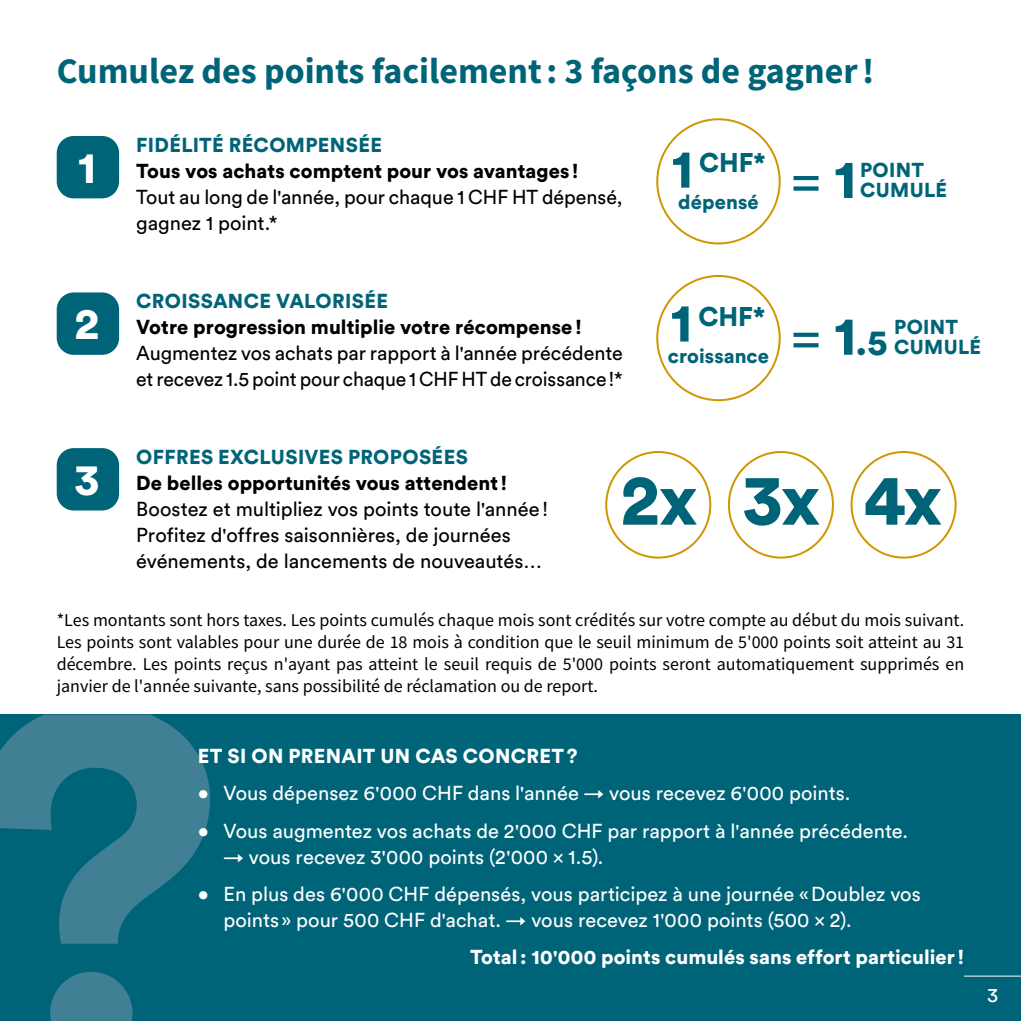
<style>
.page{position:relative;width:1021px;height:1021px;background:#fff}
.page>*{position:absolute;margin:0;border:0;box-sizing:border-box;transform-origin:0 0}
.t1{font:900 71.6px "Circular Std";color:#006479}
.t2{font:54px "Circular Std";color:#006479}
.t3{font:900 44px "Circular Std";color:#fff}
.t4{font:700 36px "Source Sans Pro";color:#006479}
.t5{font:900 36px "Circular Std";color:#006479}
.t6{font:900 26.8px "Circular Std";letter-spacing:-.005em;color:#006479}
.t7{font:20px/26px "Circular Std";color:#fff}
.t8{font:20px/26px "Circular Std";color:#000}
.t9{font:900 20px "Circular Std";letter-spacing:.005em;color:#000}
.t10{font:900 20px/20px "Circular Std";letter-spacing:.015em;color:#006479}
.t11{font:900 20px "Circular Std";letter-spacing:.005em;color:#fff}
.t12{font:18px/22px "Source Sans Pro";color:#000;text-align:justify}
.s1{font-size:54px}
.s2{font-weight:900}
</style>
<div class="page">
<div style="left:0;top:714px;width:1020px;height:306px;background:#006479"></div>
<svg style="left:0;top:714px;width:210px;height:306px"></svg>
<div style="left:57px;top:136px;width:62px;height:62px;background:#006479;border-radius:17px"></div>
<div style="left:57px;top:292px;width:62px;height:63px;background:#006479;border-radius:17px"></div>
<div style="left:57px;top:448px;width:62px;height:62px;background:#006479;border-radius:17px"></div>
<div style="left:605px;top:451px;width:106px;height:107px;border:2px solid #d29600;border-radius:50%"></div>
<div style="left:728px;top:451px;width:106px;height:107px;border:2px solid #d29600;border-radius:50%"></div>
<div style="left:850px;top:451px;width:106px;height:107px;border:2px solid #d29600;border-radius:50%"></div>
<hr style="left:964px;top:975px;width:56px;height:1px;background:#fff">
<h3 class="t4" style="left:57px;top:46px;width:819px">Cumulez des points facilement: 3 façons de gagner!</h3>
<h3 class="t3" style="left:78px;top:138px;width:20px">1</h3>
<h3 class="t3" style="left:75px;top:294px;width:26px">2</h3>
<h3 class="t3" style="left:75px;top:450px;width:26px">3</h3>
<p class="t10" style="left:136px;top:134px;width:247px">FIDÉLITÉ RÉCOMPENSÉE</p>
<p class="t9" style="left:136px;top:157px;width:444px">Tous vos achats comptent pour vos avantages !</p>
<p class="t8" style="left:136px;top:183px;width:488px">Tout au long de l'année, pour chaque 1 CHF HT dépensé, gagnez 1 point.*</p>
<p class="t10" style="left:136px;top:290px;width:253px">CROISSANCE VALORISÉE</p>
<p class="t9" style="left:136px;top:313px;width:447px">Votre progression multiplie votre récompense!</p>
<p class="t8" style="left:136px;top:339px;width:488px">Augmentez vos achats par rapport à l'année précédente et recevez 1.5 point pour chaque 1 CHF HT de croissance!*</p>
<h3 class="t6" style="left:671px;top:145px;width:96px"><span class="s1">1</span> CHF*</h3>
<p class="t10" style="left:678px;top:192px;width:82px">dépensé</p>
<h2 class="t2" style="left:790px;top:147px;width:68px">=<span class="s2">1</span></h2>
<p class="t10" style="left:860px;top:160px;width:89px">POINT<br>CUMULÉ</p>
<h3 class="t6" style="left:670px;top:299px;width:97px"><span class="s1">1</span> CHF*</h3>
<p class="t10" style="left:668px;top:345px;width:103px">croissance</p>
<h2 class="t2" style="left:790px;top:304px;width:34px">=</h2>
<h3 class="t5" style="left:833px;top:318px;width:55px"><span class="s1">1</span>.5</h3>
<p class="t10" style="left:894px;top:317px;width:89px">POINT<br>CUMULÉ</p>
<p class="t10" style="left:136px;top:446px;width:333px">OFFRES EXCLUSIVES PROPOSÉES</p>
<p class="t9" style="left:136px;top:469px;width:373px">De belles opportunités vous attendent!</p>
<p class="t8" style="left:136px;top:495px;width:413px">Boostez et multipliez vos points toute l'année!<br>Profitez d'offres saisonnières, de journées événements, de lancements de nouveautés…</p>
<h1 class="t1" style="left:621px;top:452px;width:322px">2x 3x 4x</h1>
<p class="t12" style="left:57px;top:609px;width:909px">*Les montants sont hors taxes. Les points cumulés chaque mois sont crédités sur votre compte au début du mois suivant.<br>Les points sont valables pour une durée de 18 mois à condition que le seuil minimum de 5'000 points soit atteint au 31 décembre. Les points reçus n'ayant pas atteint le seuil requis de 5'000 points seront automatiquement supprimés en janvier de l'année suivante, sans possibilité de réclamation ou de report.</p>
<p class="t11" style="left:198px;top:742px;width:381px">ET SI ON PRENAIT UN CAS CONCRET?</p>
<p class="t7" style="left:198px;top:780px;width:654px">• Vous dépensez 6'000 CHF dans l'année → vous recevez 6'000 points.</p>
<p class="t7" style="left:198px;top:817px;width:712px">• Vous augmentez vos achats de 2'000 CHF par rapport à l'année précédente.</p>
<p class="t7" style="left:223px;top:843px;width:381px">→ vous recevez 3'000 points (2'000 x 1.5).</p>
<p class="t7" style="left:223px;top:880px;width:698px;text-indent:-26px">• En plus des 6'000 CHF dépensés, vous participez à une journée «Doublez vos points » pour 500 CHF d'achat. → vous recevez 1'000 points (500 x 2).</p>
<p class="t11" style="left:470px;top:943px;width:495px">Total: 10'000 points cumulés sans effort particulier !</p>
<p class="t7" style="left:987px;top:981px;width:13px">3</p>
</div>
